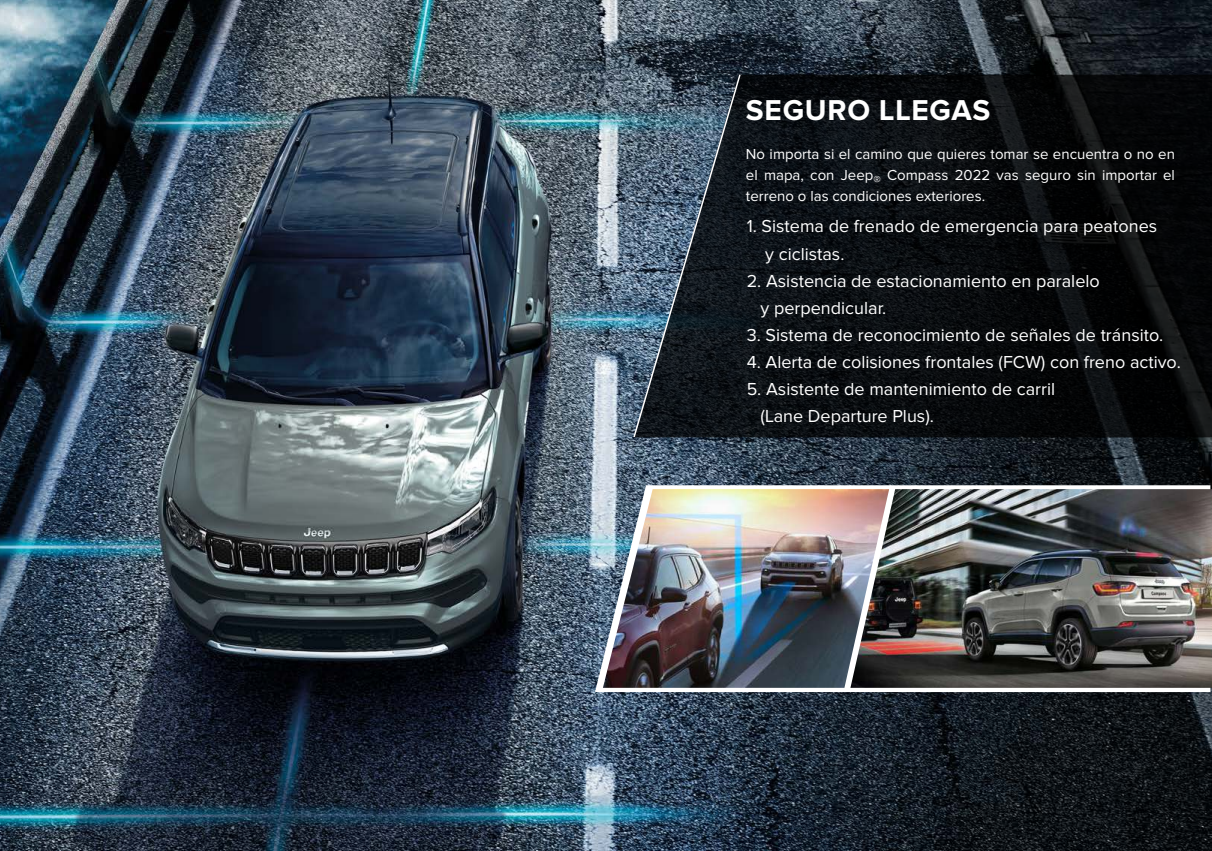
<style>
.page{position:relative;width:1212px;height:851px;background:#fff}
.page>*{position:absolute;margin:0;border:0;box-sizing:border-box;transform-origin:0 0}
.t1{font:700 29.7px "Proxima Nova";letter-spacing:.025em;color:#fff}
.t2{font:18px/27px "Proxima Nova";color:#fff}
.t3{font:15px/21px "Proxima Nova";color:#fff;text-align:justify}
</style>
<div class="page">
<img style="left:0;top:0;width:1212px;height:850px">
<svg style="left:595px;top:485px;width:615px;height:207px"></svg>
<svg style="left:742px;top:75px;width:470px;height:362px;background:#090b0e"></svg>
<svg style="left:632px;top:73px;width:110px;height:366px;background:#374653"></svg>
<img style="left:889px;top:489px;width:323px;height:198px">
<img style="left:603px;top:489px;width:286px;height:198px">
<h1 class="t1" style="left:746px;top:97px;width:246px">SEGURO LLEGAS</h1>
<p class="t3" style="left:746px;top:144px;width:431px">No importa si el camino que quieres tomar se encuentra o no en el mapa, con Jeep® Compass 2022 vas seguro sin importar el terreno o las condiciones exteriores.</p>
<p class="t2" style="left:765px;top:214px;width:393px;text-indent:-19px">1. Sistema de frenado de emergencia para peatones y ciclistas.</p>
<p class="t2" style="left:761px;top:268px;width:341px;text-indent:-14px">2. Asistencia de estacionamiento en paralelo y perpendicular.</p>
<p class="t2" style="left:747px;top:322px;width:418px">3. Sistema de reconocimiento de señales de tránsito.</p>
<p class="t2" style="left:747px;top:349px;width:436px">4. Alerta de colisiones frontales (FCW) con freno activo.</p>
<p class="t2" style="left:761px;top:376px;width:296px;text-indent:-14px">5. Asistente de mantenimiento de carril (Lane Departure Plus).</p>
</div>
